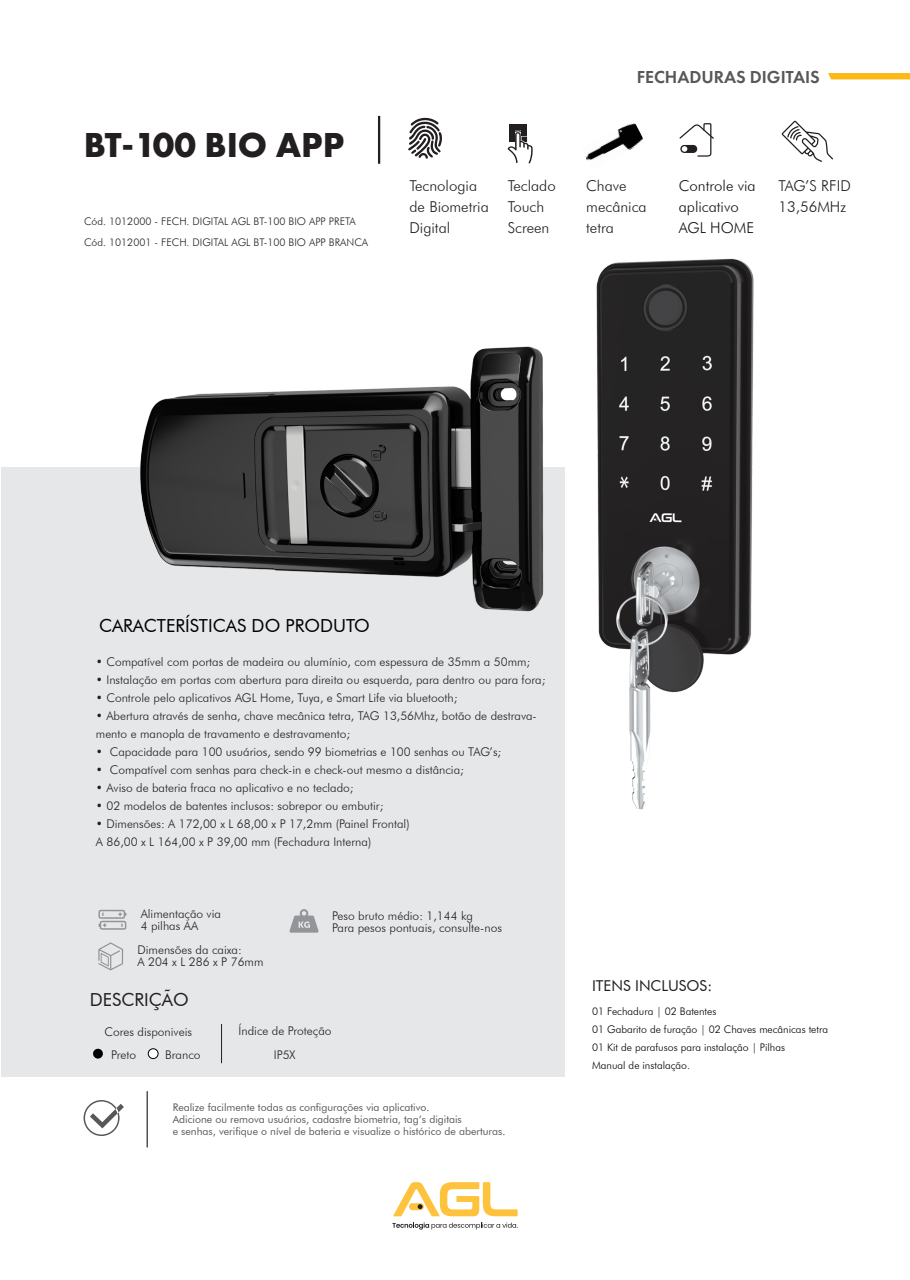
<style>
.page{position:relative;width:910px;height:1280px;background:#fff}
.page>*{position:absolute;margin:0;border:0;box-sizing:border-box;transform-origin:0 0}
.t1{font:700 36px "Futura PT";color:#231f20}
.t2{font:18px "Futura BT";color:#000002}
.t3{font:600 18px "Futura PT";color:#57585a}
.t4{font:18px "Futura BT";color:#231f20}
.t5{font:300 15px/21px "Futura BT";color:#231f20}
.t6{font:300 15px/21px "Futura BT";color:#161519}
.t7{font:15px "Futura BT";color:#231f20}
.t8{font:300 12px/12px "Futura BT";color:#231f20}
.t9{font:10.5px/12px "Futura BT";color:#57585a}
.t10{font:300 10.5px/18px "Futura BT";color:#000001}
.t11{font:300 10.5px/21px "Futura BT";color:#231f20}
</style>
<div class="page">
<svg style="left:828px;top:73px;width:82px;height:6px"></svg>
<svg style="left:393px;top:1182px;width:125px;height:34px"></svg>
<svg style="left:392px;top:1222px;width:126px;height:7px"></svg>
<svg style="left:507px;top:124px;width:26px;height:40px"></svg>
<img style="left:585px;top:123px;width:58px;height:38px">
<svg style="left:378px;top:116px;width:2px;height:48px"></svg>
<div style="left:1px;top:467px;width:563px;height:610px;background:#e6e7e9"></div>
<svg style="left:98px;top:942px;width:25px;height:28px"></svg>
<svg style="left:289px;top:909px;width:30px;height:24px"></svg>
<svg style="left:98px;top:910px;width:29px;height:20px"></svg>
<div style="left:93px;top:1049px;width:10px;height:9px;background:#000002;border-radius:50%"></div>
<div style="left:148px;top:1049px;width:10px;height:9px;background:#fff;border-radius:50%"></div>
<div style="left:148px;top:1048px;width:10px;height:11px;border:1px solid #000002;border-radius:50%"></div>
<hr style="left:221px;top:1024px;width:1px;height:39px;background:#231f20">
<svg style="left:679px;top:123px;width:35px;height:34px"></svg>
<svg style="left:782px;top:121px;width:51px;height:41px"></svg>
<svg style="left:408px;top:118px;width:34px;height:41px"></svg>
<hr style="left:146px;top:1091px;width:2px;height:56px;background:#4f5252">
<svg style="left:84px;top:1100px;width:40px;height:36px"></svg>
<img style="left:140px;top:258px;width:614px;height:564px">
<h1 class="t1" style="left:84px;top:122px;width:262px">BT-100 BIO APP</h1>
<p class="t11" style="left:84px;top:210px;width:286px">Cód. 1012000 - FECH. DIGITAL AGL BT-100 BIO APP PRETA<br>Cód. 1012001 - FECH. DIGITAL AGL BT-100 BIO APP BRANCA</p>
<h2 class="t3" style="left:637px;top:66px;width:185px">FECHADURAS DIGITAIS</h2>
<p class="t5" style="left:409px;top:175px;width:81px">Tecnologia de Biometria<br>Digital</p>
<p class="t5" style="left:508px;top:175px;width:50px">Teclado<br>Touch<br>Screen</p>
<p class="t5" style="left:586px;top:175px;width:62px">Chave mecânica tetra</p>
<p class="t6" style="left:679px;top:175px;width:78px">Controle via aplicativo<br>AGL HOME</p>
<p class="t5" style="left:778px;top:175px;width:74px">TAG’S RFID<br>13,56MHz</p>
<h2 class="t2" style="left:99px;top:614px;width:272px">CARACTERÍSTICAS DO PRODUTO</h2>
<p class="t8" style="left:96px;top:655px;width:436px">• Compatível com portas de madeira ou alumínio, com espessura de 35mm a 50mm;</p>
<p class="t8" style="left:96px;top:673px;width:451px">• Instalação em portas com abertura para direita ou esquerda, para dentro ou para fora;</p>
<p class="t8" style="left:96px;top:691px;width:363px">• Controle pelo aplicativos AGL Home, Tuya, e Smart Life via bluetooth;</p>
<p class="t8" style="left:96px;top:706px;width:442px;line-height:18px">• Abertura através de senha, chave mecânica tetra, TAG 13,56Mhz, botão de destrava&shy;mento e manopla de travamento e destravamento;</p>
<p class="t8" style="left:96px;top:745px;width:407px">• Capacidade para 100 usuários, sendo 99 biometrias e 100 senhas ou TAG’s;</p>
<p class="t8" style="left:96px;top:763px;width:369px">• Compatível com senhas para check-in e check-out mesmo a distância;</p>
<p class="t8" style="left:96px;top:781px;width:259px">• Aviso de bateria fraca no aplicativo e no teclado;</p>
<p class="t8" style="left:96px;top:799px;width:289px">• 02 modelos de batentes inclusos: sobrepor ou embutir;</p>
<p class="t8" style="left:96px;top:814px;width:315px;line-height:18px">• Dimensões: A 172,00 x L 68,00 x P 17,2mm (Painel Frontal)<br>A 86,00 x L 164,00 x P 39,00 mm (Fechadura Interna)</p>
<p class="t8" style="left:141px;top:907px;width:82px">Alimentação via<br>4 pilhas AA</p>
<p class="t8" style="left:138px;top:944px;width:128px">Dimensões da caixa:<br>A 204 x L 286 x P 76mm</p>
<h2 class="t4" style="left:90px;top:989px;width:100px">DESCRIÇÃO</h2>
<p class="t8" style="left:332px;top:910px;width:171px">Peso bruto médio: 1,144 kg<br>Para pesos pontuais, consulte-nos</p>
<p class="t8" style="left:111px;top:1021px;width:82px;line-height:22.4px;text-indent:-7px">Cores disponiveis<br>Preto</p>
<p class="t8" style="left:165px;top:1048px;width:37px">Branco</p>
<p class="t8" style="left:239px;top:1019px;width:94px;line-height:23.4px;text-align:center">Índice de Proteção<br>IP5X</p>
<p class="t9" style="left:173px;top:1101px;width:334px">Realize facilmente todas as configurações via aplicativo.<br>Adicione ou remova usuários, cadastre biometria, tag’s digitais<br>e senhas, verifique o nível de bateria e visualize o histórico de aberturas.</p>
<p class="t7" style="left:592px;top:976px;width:122px">ITENS INCLUSOS:</p>
<p class="t10" style="left:592px;top:1002px;width:238px">01 Fechadura | 02 Batentes<br>01 Gabarito de furação | 02 Chaves mecânicas tetra 01 Kit de parafusos para instalação | Pilhas<br>Manual de instalação.</p>
</div>
